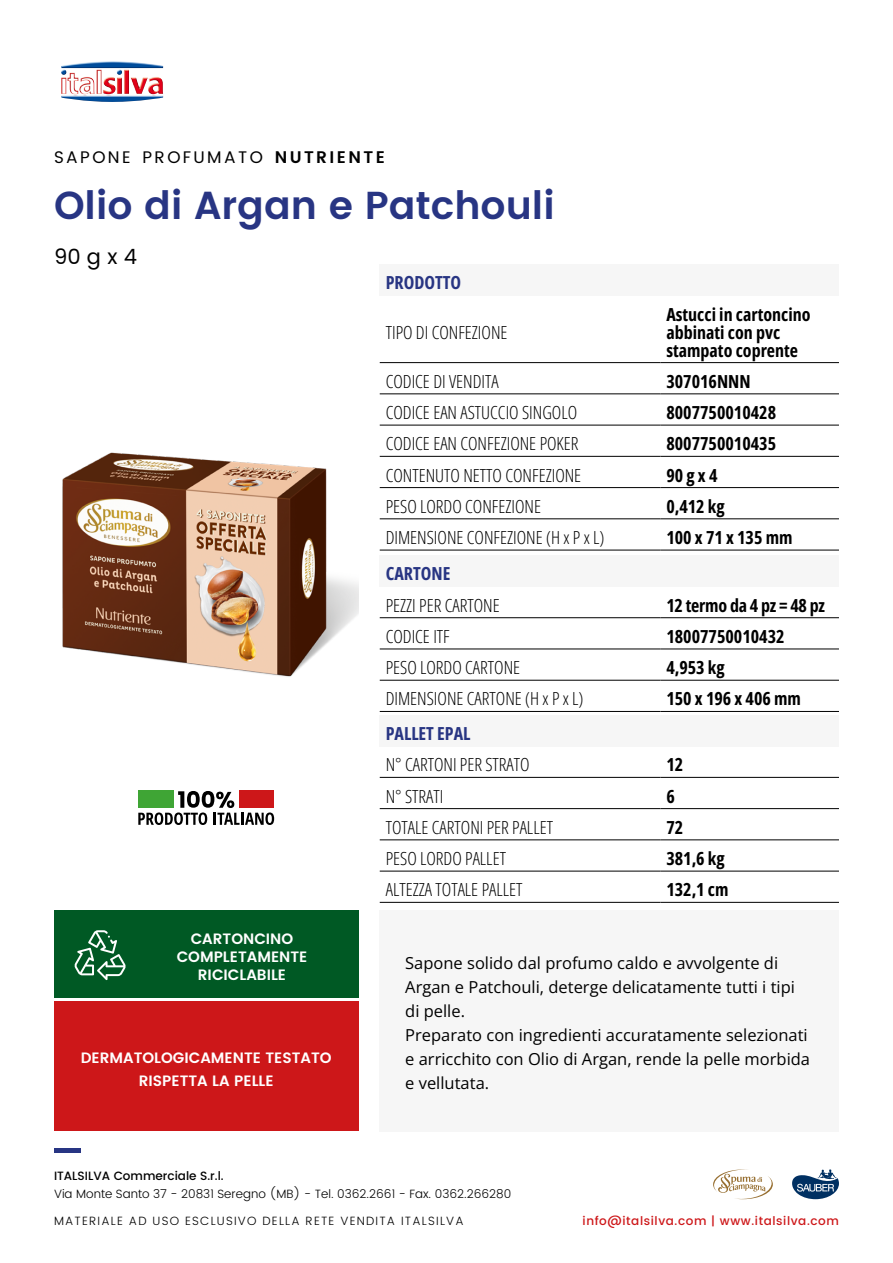
<style>
.page{position:relative;width:893px;height:1263px;background:#fff}
.page>*{position:absolute;margin:0;border:0;box-sizing:border-box;transform-origin:0 0}
.t1{font:600 39px "Poppins";color:#283583}
.t2{font:21px "Poppins";color:#000}
.t3{font:18px/18px "Open Sans";color:#000}
.t4{font:18px "Open Sans";color:#283583}
.t5{font:16.8px "Poppins";letter-spacing:.145em;color:#000}
.t6{font:16.5px/24px "Open Sans";color:#000}
.t7{font:600 15px/18px "Poppins";color:#fff;text-align:center}
.t8{font:300 12px "Poppins";color:#000}
.t9{font:300 12px "Poppins";letter-spacing:.1em;color:#000}
.t10{font:500 12px "Poppins";letter-spacing:.05em;color:#cd1719}
.t11{font:500 12px "Poppins";color:#000}
.s1{font-weight:600}
</style>
<div class="page">
<hr style="left:54px;top:1148px;width:26px;height:4px;background:#283583">
<img style="left:61px;top:61px;width:102px;height:41px">
<svg style="left:792px;top:1169px;width:47px;height:30px"></svg>
<svg style="left:713px;top:1169px;width:60px;height:31px"></svg>
<div style="left:380px;top:910px;width:459px;height:221px;background:#f6f6f6"></div>
<img style="left:62px;top:452px;width:296px;height:225px">
<div style="left:380px;top:715px;width:459px;height:31px;background:#f6f6f6"></div>
<hr style="left:380px;top:777px;width:280px;height:1px;background:#000">
<hr style="left:660px;top:777px;width:179px;height:1px;background:#000">
<hr style="left:380px;top:808px;width:280px;height:1px;background:#000">
<hr style="left:660px;top:808px;width:179px;height:1px;background:#000">
<hr style="left:380px;top:840px;width:280px;height:1px;background:#000">
<hr style="left:660px;top:840px;width:179px;height:1px;background:#000">
<hr style="left:380px;top:871px;width:280px;height:1px;background:#000">
<hr style="left:660px;top:871px;width:179px;height:1px;background:#000">
<hr style="left:380px;top:902px;width:280px;height:1px;background:#000">
<hr style="left:660px;top:902px;width:179px;height:1px;background:#000">
<div style="left:380px;top:555px;width:459px;height:31px;background:#f6f6f6"></div>
<hr style="left:380px;top:617px;width:280px;height:1px;background:#000">
<hr style="left:660px;top:617px;width:179px;height:1px;background:#000">
<hr style="left:380px;top:649px;width:280px;height:1px;background:#000">
<hr style="left:660px;top:649px;width:179px;height:1px;background:#000">
<hr style="left:380px;top:680px;width:280px;height:1px;background:#000">
<hr style="left:660px;top:680px;width:179px;height:1px;background:#000">
<hr style="left:380px;top:711px;width:280px;height:1px;background:#000">
<hr style="left:660px;top:711px;width:179px;height:1px;background:#000">
<div style="left:380px;top:264px;width:459px;height:31px;background:#f6f6f6"></div>
<hr style="left:380px;top:362px;width:280px;height:1px;background:#000">
<hr style="left:660px;top:362px;width:179px;height:1px;background:#000">
<hr style="left:380px;top:394px;width:280px;height:1px;background:#000">
<hr style="left:660px;top:394px;width:179px;height:1px;background:#000">
<hr style="left:380px;top:425px;width:280px;height:1px;background:#000">
<hr style="left:660px;top:425px;width:179px;height:1px;background:#000">
<hr style="left:380px;top:456px;width:280px;height:1px;background:#000">
<hr style="left:660px;top:456px;width:179px;height:1px;background:#000">
<hr style="left:380px;top:487px;width:280px;height:1px;background:#000">
<hr style="left:660px;top:487px;width:179px;height:1px;background:#000">
<hr style="left:380px;top:519px;width:280px;height:1px;background:#000">
<hr style="left:660px;top:519px;width:179px;height:1px;background:#000">
<hr style="left:380px;top:550px;width:280px;height:1px;background:#000">
<hr style="left:660px;top:550px;width:179px;height:1px;background:#000">
<div style="left:54px;top:1001px;width:304px;height:130px;background:#cd1719"></div>
<div style="left:54px;top:910px;width:304px;height:87px;background:#005924"></div>
<svg style="left:74px;top:930px;width:52px;height:50px"></svg>
<svg style="left:138px;top:791px;width:136px;height:34px"></svg>
<p class="t5" style="left:54px;top:145px;width:332px">SAPONE PROFUMATO <span class="s1">NUTRIENTE</span></p>
<h1 class="t1" style="left:54px;top:176px;width:502px">Olio di Argan e Patchouli</h1>
<p class="t2" style="left:54px;top:241px;width:85px">90 g x 4</p>
<p class="t4" style="left:386px;top:270px;width:77px">PRODOTTO</p>
<p class="t3" style="left:386px;top:323px;width:123px">TIPO DI CONFEZIONE</p>
<p class="t3" style="left:666px;top:305px;width:146px">Astucci in cartoncino abbinati con pvc stampato coprente</p>
<p class="t3" style="left:386px;top:372px;width:114px">CODICE DI VENDITA</p>
<p class="t3" style="left:666px;top:372px;width:86px">307016NNN</p>
<p class="t3" style="left:386px;top:403px;width:193px">CODICE EAN ASTUCCIO SINGOLO</p>
<p class="t3" style="left:666px;top:403px;width:111px">8007750010428</p>
<p class="t3" style="left:386px;top:434px;width:194px">CODICE EAN CONFEZIONE POKER</p>
<p class="t3" style="left:666px;top:434px;width:111px">8007750010435</p>
<p class="t3" style="left:386px;top:466px;width:197px">CONTENUTO NETTO CONFEZIONE</p>
<p class="t3" style="left:666px;top:466px;width:53px">90 g x 4</p>
<p class="t3" style="left:386px;top:497px;width:157px">PESO LORDO CONFEZIONE</p>
<p class="t3" style="left:666px;top:497px;width:60px">0,412 kg</p>
<p class="t3" style="left:386px;top:528px;width:220px">DIMENSIONE CONFEZIONE (H x P x L)</p>
<p class="t3" style="left:666px;top:528px;width:128px">100 x 71 x 135 mm</p>
<p class="t4" style="left:386px;top:562px;width:66px">CARTONE</p>
<p class="t3" style="left:386px;top:596px;width:115px">PEZZI PER CARTONE</p>
<p class="t3" style="left:666px;top:596px;width:160px">12 termo da 4 pz = 48 pz</p>
<p class="t3" style="left:386px;top:627px;width:66px">CODICE ITF</p>
<p class="t3" style="left:666px;top:627px;width:120px">18007750010432</p>
<p class="t3" style="left:386px;top:658px;width:136px">PESO LORDO CARTONE</p>
<p class="t3" style="left:666px;top:658px;width:60px">4,953 kg</p>
<p class="t3" style="left:386px;top:689px;width:199px">DIMENSIONE CARTONE (H x P x L)</p>
<p class="t3" style="left:666px;top:689px;width:136px">150 x 196 x 406 mm</p>
<p class="t7" style="left:177px;top:930px;width:132px">CARTONCINO<br>COMPLETAMENTE<br>RICICLABILE</p>
<p class="t7" style="left:81px;top:1046px;width:253px;line-height:23.5px">DERMATOLOGICAMENTE TESTATO<br>RISPETTA LA PELLE</p>
<p class="t4" style="left:386px;top:721px;width:86px">PALLET EPAL</p>
<p class="t3" style="left:386px;top:755px;width:145px">N° CARTONI PER STRATO</p>
<p class="t3" style="left:666px;top:755px;width:18px">12</p>
<p class="t3" style="left:386px;top:787px;width:59px">N° STRATI</p>
<p class="t3" style="left:666px;top:787px;width:10px">6</p>
<p class="t3" style="left:386px;top:818px;width:169px">TOTALE CARTONI PER PALLET</p>
<p class="t3" style="left:666px;top:818px;width:18px">72</p>
<p class="t3" style="left:386px;top:849px;width:122px">PESO LORDO PALLET</p>
<p class="t3" style="left:666px;top:849px;width:60px">381,6 kg</p>
<p class="t3" style="left:386px;top:880px;width:138px">ALTEZZA TOTALE PALLET</p>
<p class="t3" style="left:666px;top:880px;width:64px">132,1 cm</p>
<p class="t6" style="left:405px;top:951px;width:406px">Sapone solido dal profumo caldo e avvolgente di Argan e Patchouli, deterge delicatamente tutti i tipi di pelle.<br>Preparato con ingredienti accuratamente selezionati e arricchito con Olio di Argan, rende la pelle morbida e vellutata.</p>
<p class="t11" style="left:54px;top:1167px;width:171px">ITALSILVA Commerciale S.r.l.</p>
<p class="t8" style="left:54px;top:1185px;width:459px">Via Monte Santo 37 - 20831 Seregno (MB) - Tel. 0362.2661 - Fax. 0362.266280</p>
<p class="t9" style="left:54px;top:1212px;width:411px">MATERIALE AD USO ESCLUSIVO DELLA RETE VENDITA ITALSILVA</p>
<p class="t10" style="left:583px;top:1212px;width:258px">info@italsilva.com | www.italsilva.com</p>
</div>
